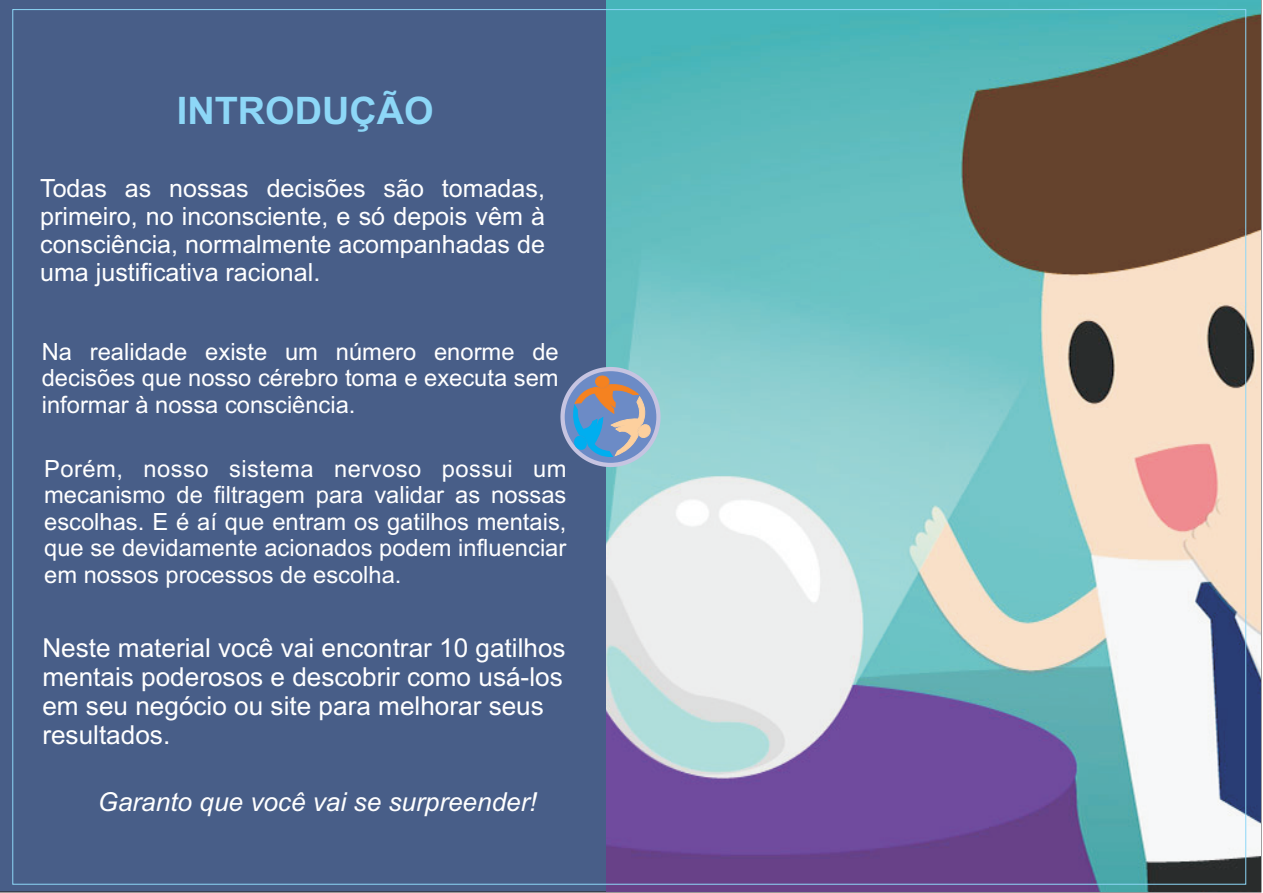
<style>
.page{position:relative;width:1263px;height:893px;background:#fff}
.page>*{position:absolute;margin:0;border:0;box-sizing:border-box;transform-origin:0 0}
.t1{font:700 37.95px "Arial";color:#8dd7f7}
.t2{font:26.1px/29.2px "Arial";color:#fff}
.t3{font:italic 26.1px "Arial";color:#fff}
.t4{font:25.05px/28px "Arial";color:#fff;text-align:justify}
.t5{font:23.7px/26.5px "Arial";color:#fff;text-align:justify}
</style>
<div class="page">
<div style="left:0;top:0;width:607px;height:892px;background:#485e88"></div>
<img style="left:607px;top:0;width:654px;height:892px">
<svg style="left:560px;top:367px;width:101px;height:100px"></svg>
<h1 class="t1" style="left:177px;top:96px;width:258px">INTRODUÇÃO</h1>
<p class="t4" style="left:40px;top:176px;width:506px">Todas as nossas decisões são tomadas, primeiro, no inconsciente, e só depois vêm à consciência, normalmente acompanhadas de uma justificativa racional.</p>
<p class="t5" style="left:42px;top:340px;width:518px">Na realidade existe um número enorme de decisões que nosso cérebro toma e executa sem informar à nossa consciência.</p>
<p class="t5" style="left:44px;top:457px;width:524px">Porém, nosso sistema nervoso possui um mecanismo de filtragem para validar as nossas escolhas. E é aí que entram os gatilhos mentais, que se devidamente acionados podem influenciar em nossos processos de escolha.</p>
<p class="t2" style="left:42px;top:635px;width:525px">Neste material você vai encontrar 10 gatilhos mentais poderosos e descobrir como usá-los em seu negócio ou site para melhorar seus resultados.</p>
<p class="t3" style="left:98px;top:792px;width:440px">Garanto que você vai se surpreender!</p>
</div>
